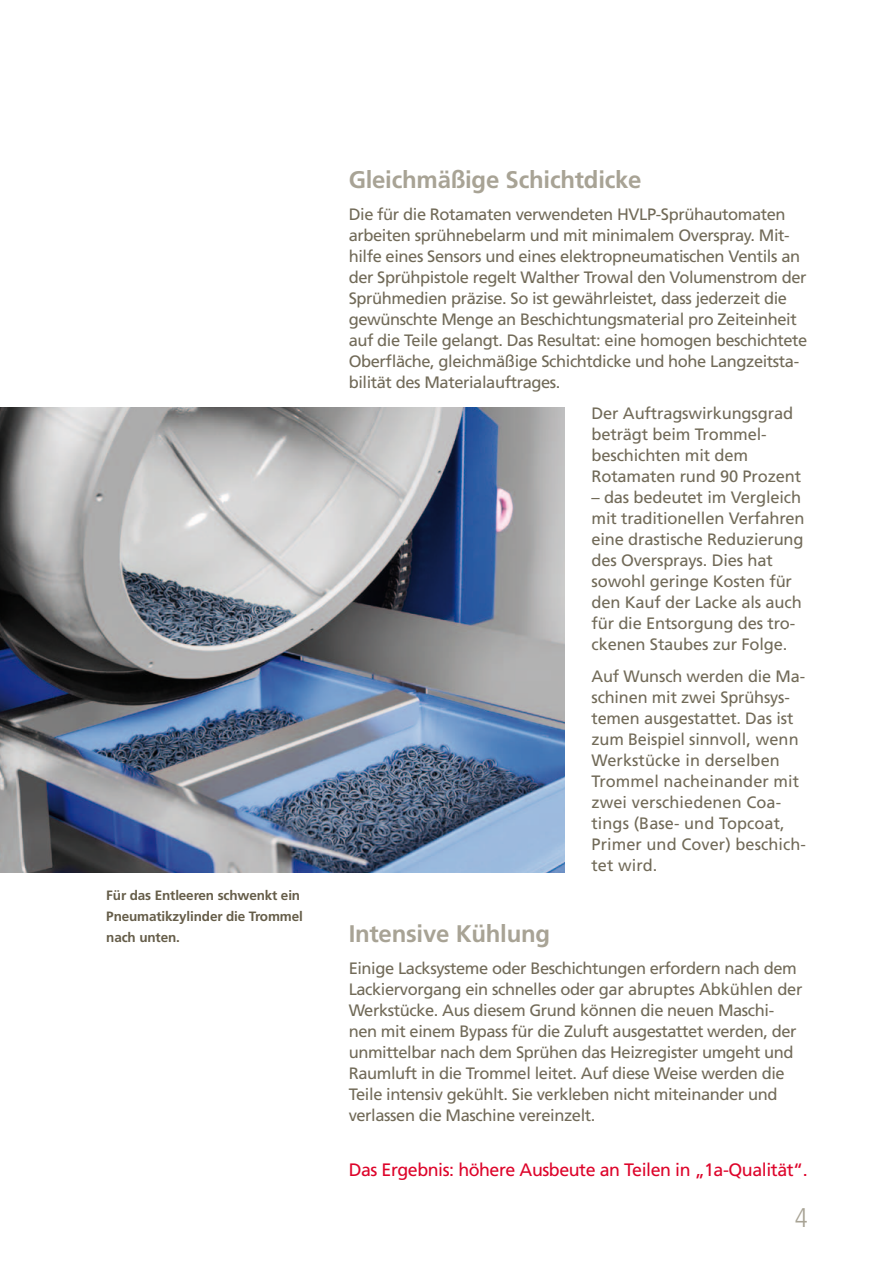
<style>
.page{position:relative;width:893px;height:1263px;background:#fff}
.page>*{position:absolute;margin:0;border:0;box-sizing:border-box;transform-origin:0 0}
.BU{font:300 condensed 27px "Frutiger LT Std";color:#a8a395}
.SUB_ohne_Linie{font:700 24px "Frutiger LT Std";letter-spacing:-.01em;color:#a8a395}
.Fließ{font:700 24px "Frutiger LT Std";letter-spacing:-.01em;color:#a8a395}
.ZWI{font:18px "Frutiger LT Std";letter-spacing:-.025em;color:#dd042a}
.Fließ-2{font:16.5px/21px "Frutiger LT Std";letter-spacing:-.025em;color:#716a58}
.Fließ-3{font:16.5px/21px "Frutiger LT Std";letter-spacing:.005em;color:#716a58}
.BU-2{font:700 13.5px/21px "Frutiger LT Std";letter-spacing:-.01em;color:#655d49}
</style>
<div class="page">
<img style="left:0;top:407px;width:565px;height:465px">
<p class="BU-2" style="left:106px;top:885px;width:198px">Für das Entleeren schwenkt ein<br>Pneumatikzylinder die Trommel nach unten.</p>
<p class="SUB_ohne_Linie" style="left:349px;top:166px;width:294px">Gleichmäßige Schichtdicke</p>
<p class="Fließ-2" style="left:349px;top:204px;width:460px">Die für die Rotamaten verwendeten HVLP-Sprühautomaten arbeiten sprühnebelarm und mit minimalem Overspray. Mit&shy;hilfe eines Sensors und eines elektropneumatischen Ventils an der Sprühpistole regelt Walther Trowal den Volumenstrom der Sprühmedien präzise. So ist gewährleistet, dass jederzeit die gewünschte Menge an Beschichtungsmaterial pro Zeiteinheit auf die Teile gelangt. Das Resultat: eine homogen beschichtete Oberfläche, gleichmäßige Schichtdicke und hohe Langzeitsta&shy;bilität des Materialauftrages.</p>
<p class="Fließ-2" style="left:591px;top:403px;width:211px">Der Auftragswirkungsgrad beträgt beim Trommel&shy;beschichten mit dem<br>Rotamaten rund 90 Prozent</p>
<p class="Fließ-2" style="left:591px;top:487px;width:215px">– das bedeutet im Vergleich mit traditionellen Verfahren eine drastische Reduzierung des Oversprays. Dies hat sowohl geringe Kosten für den Kauf der Lacke als auch für die Entsorgung des tro&shy;ckenen Staubes zur Folge.</p>
<p class="Fließ-3" style="left:591px;top:666px;width:216px">Auf Wunsch werden die Ma&shy;schinen mit zwei Sprühsys&shy;temen ausgestattet. Das ist zum Beispiel sinnvoll, wenn<br>Werkstücke in derselben<br>Trommel nacheinander mit zwei verschiedenen Coa&shy;tings (Base- und Topcoat,<br>Primer und Cover) beschich&shy;tet wird.</p>
<p class="Fließ" style="left:349px;top:920px;width:203px">Intensive Kühlung</p>
<p class="Fließ-2" style="left:349px;top:958px;width:455px">Einige Lacksysteme oder Beschichtungen erfordern nach dem Lackiervorgang ein schnelles oder gar abruptes Abkühlen der Werkstücke. Aus diesem Grund können die neuen Maschi&shy;nen mit einem Bypass für die Zuluft ausgestattet werden, der unmittelbar nach dem Sprühen das Heizregister umgeht und Raumluft in die Trommel leitet. Auf diese Weise werden die Teile intensiv gekühlt. Sie verkleben nicht miteinander und verlassen die Maschine vereinzelt.</p>
<p class="ZWI" style="left:349px;top:1160px;width:461px">Das Ergebnis: höhere Ausbeute an Teilen in „1a-Qualität“.</p>
<p class="BU" style="left:795px;top:1202px;width:14px">4</p>
</div>
